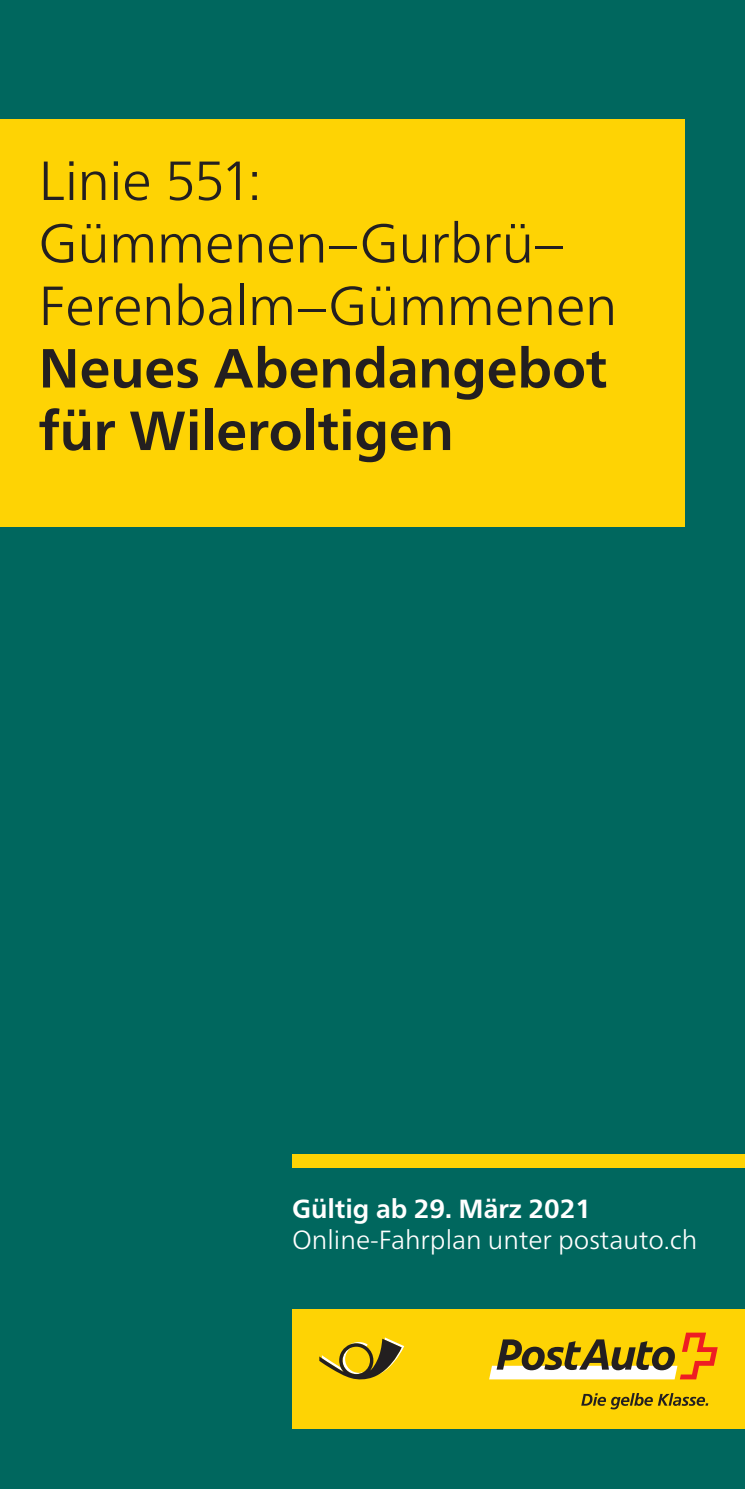
<style>
.page{position:relative;width:745px;height:1489px;background:#fff}
.page>*{position:absolute;margin:0;border:0;box-sizing:border-box;transform-origin:0 0}
.t1{font:300 55px/62.5px "Frutiger Neue LT Pro";letter-spacing:-.01em;color:#231f20}
.t2{font:700 55px/62.5px "Frutiger Neue LT Pro";letter-spacing:-.005em;color:#231f20}
.t3{font:300 26.25px "Frutiger Neue LT Pro";color:#fff}
.t4{font:700 26.25px "Frutiger Neue LT Pro";color:#fff}
</style>
<div class="page">
<div style="left:0;top:0;width:744px;height:1488px;background:#00675e"></div>
<div style="left:0;top:120px;width:684px;height:407px;background:#fed304"></div>
<div style="left:292px;top:1309px;width:452px;height:119px;background:#fed304"></div>
<svg style="left:489px;top:1332px;width:228px;height:47px"></svg>
<svg style="left:581px;top:1393px;width:126px;height:16px"></svg>
<svg style="left:319px;top:1337px;width:85px;height:42px"></svg>
<div style="left:292px;top:1154px;width:452px;height:13px;background:#fed304"></div>
<p class="t1" style="left:38px;top:149px;width:580px">Linie 551:<br>Gümmenen–Gurbrü–<br>Ferenbalm–Gümmenen</p>
<p class="t2" style="left:38px;top:337px;width:570px">Neues Abendangebot für Wileroltigen</p>
<p class="t4" style="left:292px;top:1193px;width:300px">Gültig ab 29. März 2021</p>
<p class="t3" style="left:292px;top:1224px;width:406px">Online-Fahrplan unter postauto.ch</p>
</div>
